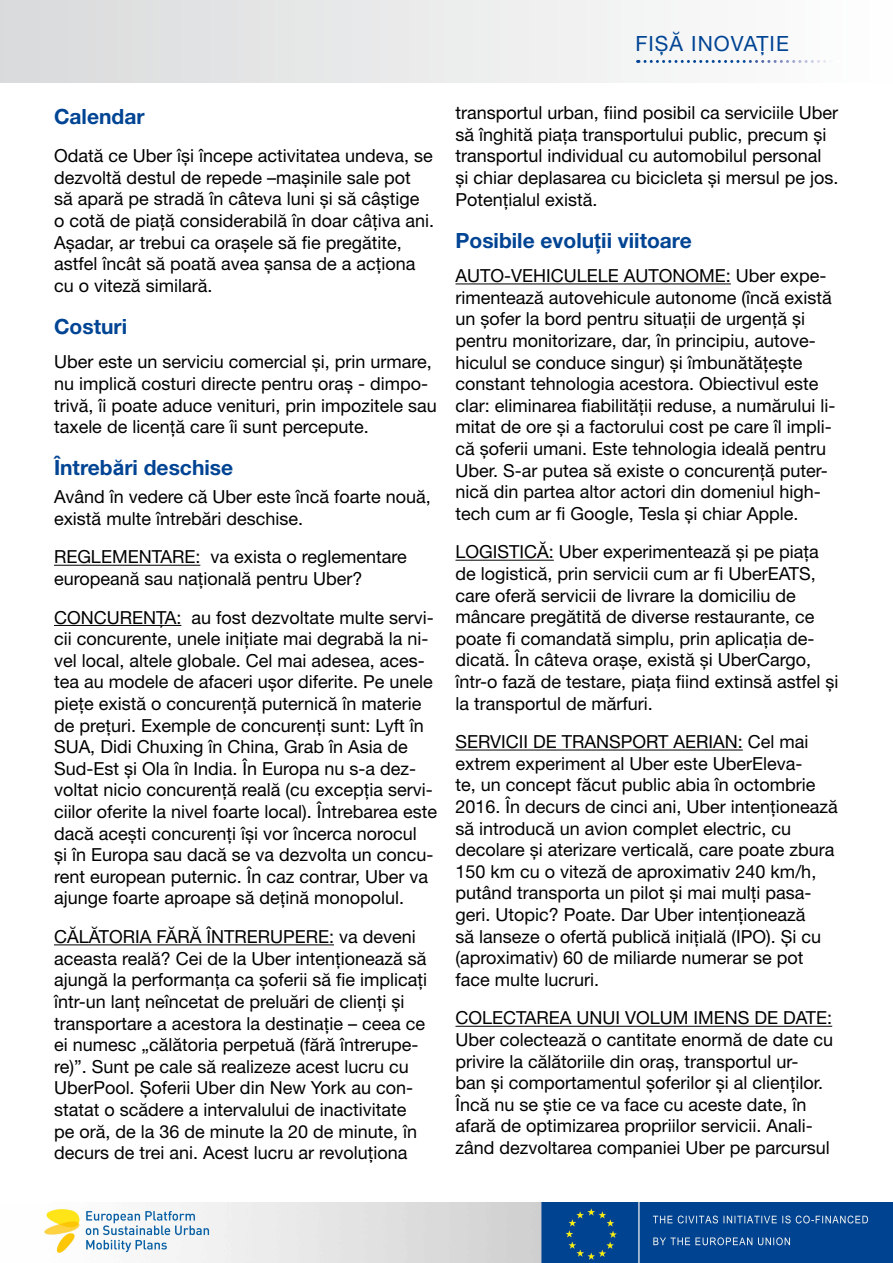
<style>
.page{position:relative;width:893px;height:1263px;background:#fff}
.page>*{position:absolute;margin:0;border:0;box-sizing:border-box;transform-origin:0 0}
.t1{font:700 21px "Helvetica Neue LT Std";color:#004494}
.t2{font:21px "Helvetica Neue LT Pro";letter-spacing:.05em;color:#004494}
.t3{font:18px/21.6px "Helvetica Neue LT Pro";color:#000}
.s1{font-family:"Arial"}
</style>
<div class="page">
<img style="left:44px;top:1203px;width:849px;height:60px">
<div style="left:0;top:0;width:893px;height:82px;background:linear-gradient(to right,#d9dadb,#fefefe)"></div>
<svg style="left:637px;top:60px;width:194px;height:3px"></svg>
<hr style="left:54px;top:565px;width:146px;height:1px;background:#000">
<hr style="left:54px;top:625px;width:127px;height:1px;background:#000">
<hr style="left:54px;top:944px;width:280px;height:1px;background:#000">
<hr style="left:455px;top:283px;width:276px;height:1px;background:#000">
<hr style="left:455px;top:560px;width:99px;height:1px;background:#000">
<hr style="left:455px;top:749px;width:288px;height:1px;background:#000">
<hr style="left:455px;top:1026px;width:377px;height:1px;background:#000">
<p class="t2" style="left:635px;top:30px;width:155px">Fișă inovație</p>
<p class="t1" style="left:54px;top:103px;width:92px">Calendar</p>
<p class="t3" style="left:54px;top:145px;width:382px">Odată ce Uber își începe activitatea undeva, se dezvoltă destul de repede –mașinile sale pot<br>să apară pe stradă în câteva luni și să câștige o cotă de piață considerabilă în doar câțiva ani.<br>Așadar, ar trebui ca orașele să fie pregătite, astfel încât să poată avea șansa de a acționa cu o viteză similară.</p>
<p class="t1" style="left:54px;top:314px;width:75px">Costuri</p>
<p class="t3" style="left:54px;top:351px;width:384px">Uber este un serviciu comercial și, prin urmare, nu implică costuri directe pentru oraș - dimpo&shy;trivă, îi poate aduce venituri, prin impozitele sau taxele de licență care îi sunt percepute.</p>
<p class="t1" style="left:54px;top:455px;width:181px">Întreb<span class="s1">ă</span>ri deschise</p>
<p class="t3" style="left:54px;top:486px;width:378px">Având în vedere că Uber este încă foarte nouă, există multe întrebări deschise.</p>
<p class="t3" style="left:54px;top:546px;width:354px">REGLEMENTARE: va exista o reglementare europeană sau națională pentru Uber?</p>
<p class="t3" style="left:54px;top:606px;width:90px">CONCURENȚA</p>
<p class="t3" style="left:54px;top:606px;width:384px;text-indent:122px">: au fost dezvoltate multe servi&shy;cii concurente, unele inițiate mai degrabă la ni&shy;vel local, altele globale. Cel mai adesea, aces&shy;tea au modele de afaceri ușor diferite. Pe unele piețe există o concurență puternică în materie de prețuri. Exemple de concurenți sunt: Lyft în SUA, Didi Chuxing în China, Grab în Asia de Sud-Est și Ola în I ndia. În Europa nu s-a dez&shy;voltat nicio concurență reală (cu excepția servi&shy;ciilor oferite la nivel foarte local). Întrebarea este dacă acești concurenți își vor încerca norocul<br>și în Europa sau dacă se va dezvolta un concu&shy;rent european puternic. În caz contrar, Uber va ajunge foarte aproape să dețină monopolul.</p>
<p class="t3" style="left:54px;top:925px;width:375px">CĂLĂTORIA FĂRĂ ÎNTRERUPERE: va deveni aceasta reală? Cei de la Uber intenționează să ajungă la performanța ca șoferii să fie implicați într-un lanț neîncetat de preluări de clienți și transportare a acestora la destinație – ceea ce ei numesc „călătoria perpetuă (fără întrerupe&shy;re)”. Sunt pe cale să realizeze acest lucru cu UberPool. Șoferii Uber din New York au con&shy;statat o scădere a intervalului de inactivitate pe oră, de la 36 de minute la 20 de minute, în decurs de trei ani. Acest lucru ar revoluționa</p>
<p class="t3" style="left:455px;top:102px;width:385px">transportul urban, fiind posibil ca serviciile Uber să înghită piața transportului public, precum și transportul individual cu automobilul personal și chiar deplasarea cu bicicleta și mersul pe jos.<br>Potențialul există.</p>
<p class="t1" style="left:455px;top:227px;width:238px">Posibile evolu<span class="s1">ț</span>ii viitoare</p>
<p class="t3" style="left:455px;top:264px;width:218px">AUTO-VE HI CULELE AUTONO</p>
<p class="t3" style="left:455px;top:264px;width:382px;text-indent:244px">ME: Uber expe&shy;rimentează autovehicule autonome (încă există un șofer la bord pentru situații de urgență și pentru monitorizare, dar, în principiu, autove&shy;hiculul se conduce singur) și îmbunătățește constant tehnologia acestora. Obiectivul este clar: eliminarea fiabilității reduse, a numărului li&shy;mitat de ore și a factorului cost pe care îl impli&shy;că șoferii umani. Este tehnologia ideală pentru Uber. S-ar putea să existe o concurență puter&shy;nică din partea altor actori din domeniul high&shy;tech cum ar fi Google, Tesla și chiar Apple.</p>
<p class="t3" style="left:455px;top:541px;width:385px">LOGI STI CĂ: Uber experimentează și pe piața de logistică, prin servicii cum ar fi UberEATS, care oferă servicii de livrare la domiciliu de mâncare pregătită de diverse restaurante, ce poate fi comandată simplu, prin aplicația de&shy;dicată. În câteva orașe, există și UberCargo, într-o fază de testare, piața fiind extinsă astfel și la transportul de mărfuri.</p>
<p class="t3" style="left:455px;top:731px;width:384px">SERVICII DE TRANSPORT AERIAN : Cel mai extrem experiment al Uber este UberEleva-<br>te, un concept făcut public abia în octombrie 2016. În decurs de cinci ani, Uber intenționează să introducă un avion complet electric, cu decolare și aterizare verticală, care poate zbura 150 km cu o viteză de aproximativ 240 km/h, putând transporta un pilot și mai mulți pasa&shy;geri. Utopic? Poate. Dar Uber intenționează<br>să lanseze o ofertă publică inițială (I PO). Și cu (aproximativ) 60 de miliarde numerar se pot face multe lucruri.</p>
<p class="t3" style="left:455px;top:1007px;width:379px">COLECTAREA UNUI VOLUM I MENS DE DATE:<br>Uber colectează o cantitate enormă de date cu privire la călătoriile din oraș, transportul ur&shy;ban și comportamentul șoferilor și al clienților.<br>Încă nu se știe ce va face cu aceste date, în afară de optimizarea propriilor servicii. Anali&shy;zând dezvoltarea companiei Uber pe parcursul</p>
</div>
